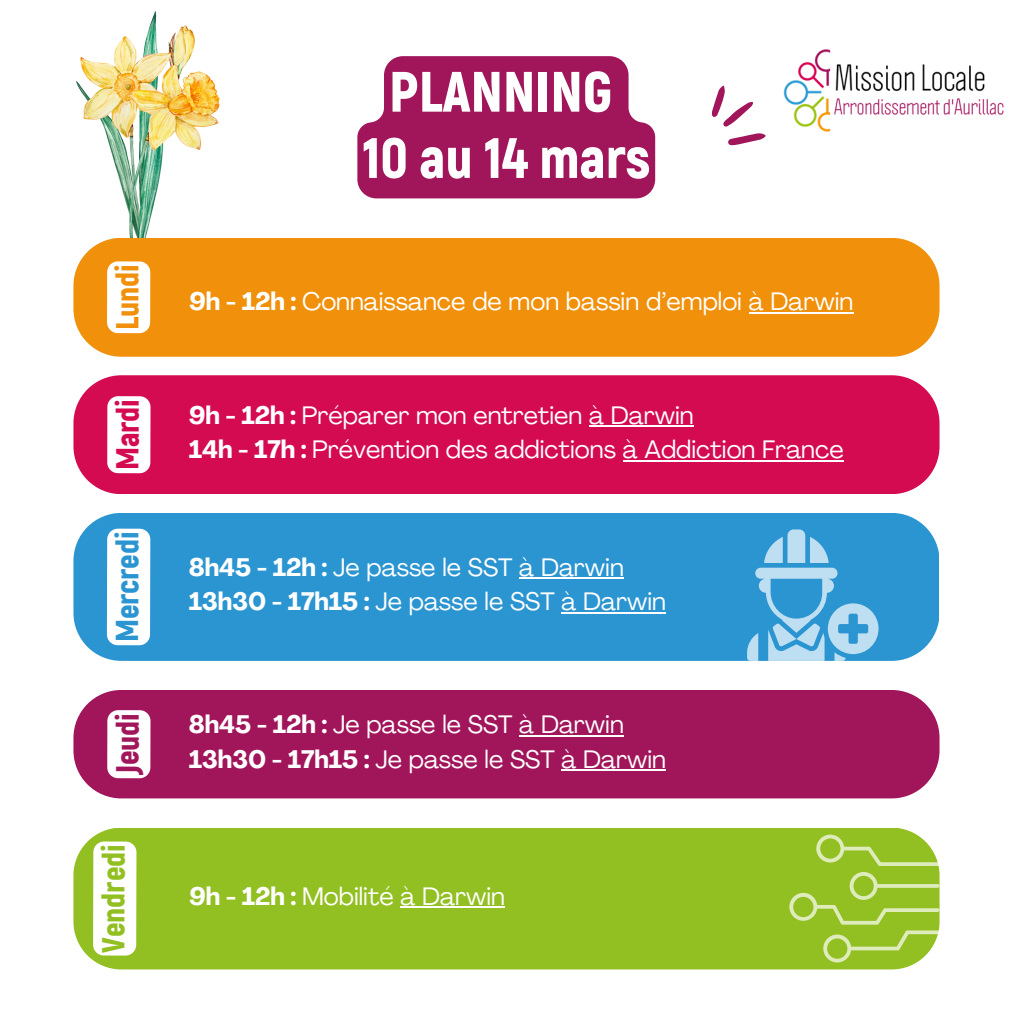
<style>
.page{position:relative;width:1013px;height:1013px;background:#fff}
.page>*{position:absolute;margin:0;border:0;box-sizing:border-box;transform-origin:0 0}
.t1{font:900 56.75px/66.2px "Akrobat";color:#fff;text-align:center}
.t2{font:900 31.75px "Akrobat";letter-spacing:-.005em;color:#2b95d2}
.t3{font:900 31.75px "Akrobat";letter-spacing:-.005em;color:#92bf21}
.t4{font:900 31.75px "Akrobat";letter-spacing:-.005em;color:#f0900b}
.t5{font:900 31.75px "Akrobat";letter-spacing:-.005em;color:#d50b52}
.t6{font:900 31.75px "Akrobat";letter-spacing:-.005em;color:#a1165b}
.t7{font:25px "Agrandir";color:#fff}
.s1{font-weight:700}
</style>
<div class="page">
<img style="left:76px;top:11px;width:143px;height:227px">
<div style="left:73px;top:238px;width:866px;height:119px;background:#f0900b"></div>
<svg style="left:357px;top:56px;width:298px;height:142px;background:#a92b6a"></svg>
<svg style="left:711px;top:86px;width:54px;height:59px"></svg>
<img style="left:783px;top:49px;width:221px;height:83px">
<div style="left:73px;top:375px;width:866px;height:119px;background:#d50b52"></div>
<div style="left:73px;top:513px;width:866px;height:148px;background:#2b95d2"></div>
<div style="left:73px;top:690px;width:866px;height:108px;background:#a1165b"></div>
<div style="left:73px;top:828px;width:866px;height:141px;background:#92bf21"></div>
<svg style="left:816px;top:834px;width:123px;height:32px;background:#a6ca4a"></svg>
<svg style="left:789px;top:872px;width:150px;height:52px;background:#9ec63a"></svg>
<svg style="left:823px;top:930px;width:116px;height:32px;background:#a6ca4a"></svg>
<svg style="left:747px;top:529px;width:131px;height:131px;background:#5fafdd"></svg>
<svg style="left:107px;top:261px;width:43px;height:72px"></svg>
<svg style="left:107px;top:396px;width:43px;height:77px"></svg>
<svg style="left:107px;top:528px;width:43px;height:117px"></svg>
<svg style="left:107px;top:710px;width:43px;height:68px"></svg>
<svg style="left:93px;top:841px;width:43px;height:114px"></svg>
<hr style="left:749px;top:312px;width:104px;height:2px;background:#fff">
<hr style="left:589px;top:425px;width:104px;height:2px;background:#fff">
<hr style="left:622px;top:460px;width:221px;height:2px;background:#fff">
<hr style="left:519px;top:577px;width:105px;height:2px;background:#fff">
<hr style="left:561px;top:612px;width:105px;height:2px;background:#fff">
<hr style="left:519px;top:734px;width:105px;height:2px;background:#fff">
<hr style="left:561px;top:769px;width:105px;height:2px;background:#fff">
<hr style="left:400px;top:906px;width:105px;height:2px;background:#fff">
<p class="t4" style="left:109px;top:330px;width:68px;rotate:-90deg">Lundi</p>
<h1 class="t5" style="left:109px;top:470px;width:73px;rotate:-90deg">Mardi</h1>
<p class="t2" style="left:109px;top:642px;width:113px;rotate:-90deg">Mercredi</p>
<h2 class="t6" style="left:109px;top:775px;width:64px;rotate:-90deg">Jeudi</h2>
<p class="t3" style="left:95px;top:952px;width:110px;rotate:-90deg">Vendredi</p>
<p class="t1" style="left:362px;top:61px;width:289px">PLANNING<br>10 au 14 mars</p>
<h2 class="t7" style="left:189px;top:291px;width:666px"><span class="s1">9h - 12h :</span> Connaissance de mon bassin d’emploi à Darwin</h2>
<p class="t7" style="left:189px;top:405px;width:506px"><span class="s1">9h - 12h :</span> Préparer mon entretien à Darwin</p>
<p class="t7" style="left:189px;top:439px;width:656px"><span class="s1">14h - 17h :</span> Prévention des addictions à Addiction France</p>
<h2 class="t7" style="left:189px;top:557px;width:436px"><span class="s1">8h45 - 12h :</span> Je passe le SST à Darwin</h2>
<p class="t7" style="left:189px;top:591px;width:479px"><span class="s1">13h30 - 17h15 :</span> Je passe le SST à Darwin</p>
<p class="t7" style="left:189px;top:714px;width:436px"><span class="s1">8h45 - 12h :</span> Je passe le SST à Darwin</p>
<p class="t7" style="left:189px;top:749px;width:479px"><span class="s1">13h30 - 17h15 :</span> Je passe le SST à Darwin</p>
<h2 class="t7" style="left:189px;top:885px;width:317px"><span class="s1">9h - 12h :</span> Mobilité à Darwin</h2>
</div>
